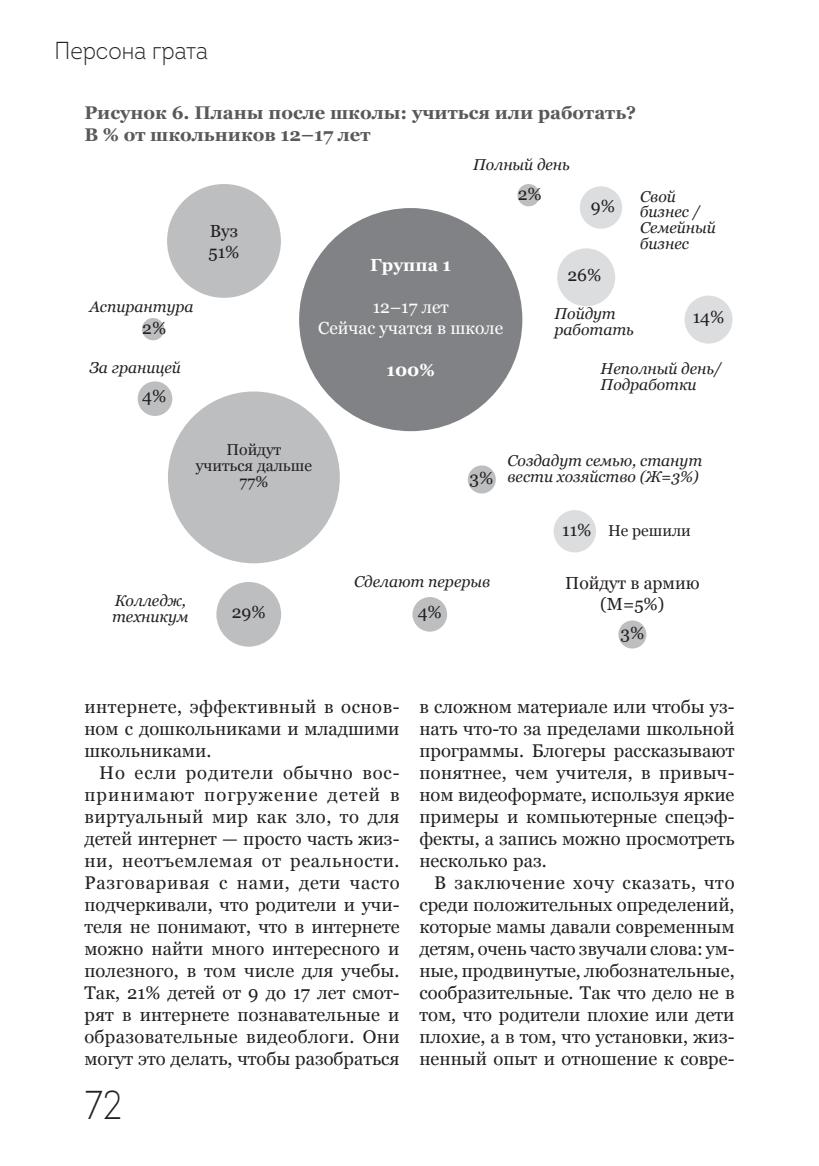
<style>
.page{position:relative;width:819px;height:1166px;background:#fff}
.page>*{position:absolute;margin:0;border:0;box-sizing:border-box;transform-origin:0 0}
.t1{font:300 40.25px "Intro";color:#231f20;scale:.9 1}
.t2{font:300 24.5px "Intro";color:#231f20;scale:.9 1}
.t3{font:18.38px/22.1px "Georgia";color:#231f20;text-align:justify}
.t4{font:700 18.38px/22.1px "Georgia";color:#58595b}
.t5{font:17.5px/21px "Georgia";color:#231f20}
.t6{font:17.5px/21px "Georgia";color:#fff;text-align:center}
.t7{font:700 17.5px "Georgia";color:#fff}
.t8{font:italic 15.75px/15.8px "Georgia";color:#231f20}
.t9{font:15.75px/15.8px "Georgia";color:#231f20;text-align:center}
</style>
<div class="page">
<div style="left:299px;top:208px;width:223px;height:223px;background:#808285;border-radius:50%"></div>
<div style="left:168px;top:391px;width:172px;height:172px;background:#bcbec0;border-radius:50%"></div>
<div style="left:167px;top:184px;width:114px;height:114px;background:#bcbec0;border-radius:50%"></div>
<div style="left:216px;top:582px;width:65px;height:65px;background:#bcbec0;border-radius:50%"></div>
<div style="left:142px;top:318px;width:22px;height:22px;background:#bcbec0;border-radius:50%"></div>
<div style="left:138px;top:381px;width:34px;height:35px;background:#bcbec0;border-radius:50%"></div>
<div style="left:412px;top:597px;width:35px;height:35px;background:#bcbec0;border-radius:50%"></div>
<div style="left:618px;top:620px;width:28px;height:28px;background:#bcbec0;border-radius:50%"></div>
<div style="left:553px;top:510px;width:43px;height:42px;background:#dcddde;border-radius:50%"></div>
<div style="left:467px;top:465px;width:29px;height:28px;background:#bcbec0;border-radius:50%"></div>
<div style="left:684px;top:296px;width:48px;height:48px;background:#dcddde;border-radius:50%"></div>
<div style="left:557px;top:248px;width:58px;height:58px;background:#dcddde;border-radius:50%"></div>
<div style="left:517px;top:184px;width:22px;height:22px;background:#bcbec0;border-radius:50%"></div>
<div style="left:579px;top:186px;width:43px;height:43px;background:#dcddde;border-radius:50%"></div>
<h2 class="t2" style="left:54px;top:35px;width:172px">П ерсона грата</h2>
<p class="t4" style="left:84px;top:102px;width:553px">Рисунок 6. Планы после школы: учиться или работать?<br>В % от школьников 12–17 лет</p>
<p class="t5" style="left:208px;top:220px;width:33px">Вуз<br>51%</p>
<p class="t8" style="left:89px;top:299px;width:106px">Аспирантура</p>
<p class="t5" style="left:142px;top:317px;width:26px">2%</p>
<p class="t8" style="left:89px;top:360px;width:93px">За границей</p>
<p class="t5" style="left:142px;top:385px;width:26px">4%</p>
<p class="t8" style="left:473px;top:157px;width:98px">Полный день</p>
<p class="t5" style="left:517px;top:183px;width:26px">2%</p>
<p class="t8" style="left:640px;top:188px;width:77px">Свой бизнес /<br>Семейный бизнес</p>
<p class="t5" style="left:591px;top:195px;width:26px">9%</p>
<p class="t7" style="left:370px;top:255px;width:82px">Группа 1</p>
<p class="t6" style="left:318px;top:296px;width:186px">12–17 лет<br>Сейчас учатся в школе</p>
<p class="t7" style="left:386px;top:360px;width:50px">100%</p>
<p class="t5" style="left:567px;top:264px;width:35px">26%</p>
<p class="t8" style="left:554px;top:306px;width:63px">Пойдут</p>
<p class="t5" style="left:692px;top:306px;width:33px">14%</p>
<p class="t8" style="left:554px;top:322px;width:81px">работать</p>
<p class="t8" style="left:600px;top:360px;width:122px">Неполный день/<br>Подработки</p>
<p class="t9" style="left:196px;top:442px;width:118px">Пойдут учиться дальше<br>77%</p>
<p class="t8" style="left:112px;top:593px;width:78px">Колледж, техникум</p>
<p class="t5" style="left:232px;top:601px;width:35px">29%</p>
<p class="t5" style="left:469px;top:467px;width:25px">3%</p>
<p class="t8" style="left:507px;top:453px;width:196px">Создадут семью, станут вести хозяйство (Ж=3%)</p>
<p class="t5" style="left:562px;top:519px;width:31px">11%</p>
<p class="t9" style="left:608px;top:523px;width:84px">Не решили</p>
<p class="t8" style="left:354px;top:573px;width:138px">Сделают перерыв</p>
<p class="t5" style="left:565px;top:572px;width:136px;text-align:center">Пойдут в армию (М=5%)</p>
<p class="t5" style="left:417px;top:601px;width:26px">4%</p>
<p class="t5" style="left:620px;top:622px;width:25px">3%</p>
<p class="t3" style="left:84px;top:696px;width:317px">интернете, эффективный в основ&shy;ном с дошкольниками и младшими школьниками.</p>
<p class="t3" style="left:84px;top:762px;width:317px;text-indent:15px">Но если родители обычно вос&shy;принимают погружение детей в виртуальный мир как зло, то для детей интернет — просто часть жиз&shy;ни, неотъемлемая от реальности.<br>Разговаривая с нами, дети часто подчеркивали, что родители и учи&shy;теля не понимают, что в интернете можно найти много интересного и полезного, в том числе для учебы.<br>Так, 21% детей от 9 до 17 лет смот&shy;рят в интернете познавательные и образовательные видеоблоги. Они могут это делать, чтобы разобраться</p>
<h1 class="t1" style="left:84px;top:1079px;width:44px">72</h1>
<p class="t3" style="left:419px;top:696px;width:317px">в сложном материале или чтобы уз&shy;нать что-то за пределами школьной программы. Блогеры рассказывают понятнее, чем учителя, в привыч&shy;ном видеоформате, используя яркие примеры и компьютерные спецэф&shy;фекты, а запись можно просмотреть несколько раз.</p>
<p class="t3" style="left:419px;top:872px;width:317px;text-indent:15px">В заключение хочу сказать, что среди положительных определений, которые мамы давали современным детям, очень часто звучали слова: ум&shy;ные, продвинутые, любознательные, сообразительные. Так что дело не в том, что родители плохие или дети плохие, а в том, что установки, жиз&shy;ненный опыт и отношение к совре-</p>
</div>
